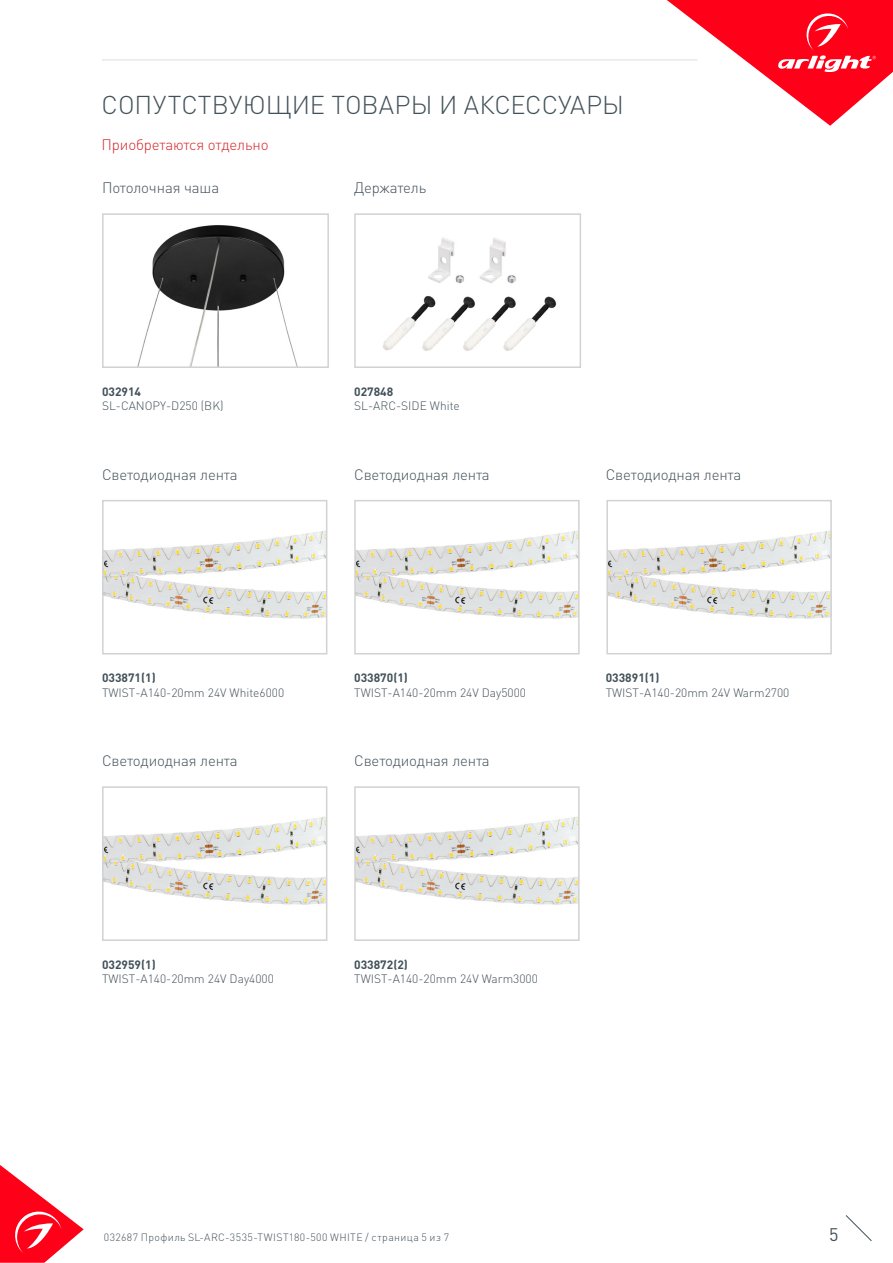
<style>
.page{position:relative;width:893px;height:1263px;background:#fff}
.page>*{position:absolute;margin:0;border:0;box-sizing:border-box;transform-origin:0 0}
.t1{font:300 25.5px "DIN Pro";color:#425159}
.t2{font:18px "DIN Pro";color:#425159}
.t3{font:300 15px "DIN Pro";letter-spacing:-.01em;color:#425159}
.t4{font:300 15px "DIN Pro";letter-spacing:-.01em;color:#d5262a}
.t5{font:300 12px "DIN Pro";color:#425159}
.t6{font:700 12px "DIN Pro";color:#425159}
.t7{font:300 10.5px "DIN Pro";letter-spacing:.04em;color:#425159}
</style>
<div class="page">
<svg style="left:0;top:1165px;width:84px;height:98px"></svg>
<svg style="left:845px;top:1215px;width:27px;height:26px"></svg>
<svg style="left:667px;top:0;width:226px;height:126px"></svg>
<hr style="left:102px;top:60px;width:595px;height:1px;background:#dcdddf">
<img style="left:105px;top:531px;width:219px;height:88px">
<div style="left:102px;top:500px;width:225px;height:154px;border:2px solid #d1d2d4"></div>
<img style="left:105px;top:817px;width:219px;height:88px">
<div style="left:102px;top:786px;width:225px;height:155px;border:2px solid #d1d2d4"></div>
<img style="left:357px;top:531px;width:220px;height:88px">
<div style="left:354px;top:500px;width:226px;height:154px;border:2px solid #d1d2d4"></div>
<img style="left:357px;top:817px;width:220px;height:88px">
<div style="left:354px;top:786px;width:226px;height:155px;border:2px solid #d1d2d4"></div>
<img style="left:609px;top:531px;width:220px;height:88px">
<div style="left:606px;top:500px;width:226px;height:154px;border:2px solid #d1d2d4"></div>
<svg style="left:102px;top:213px;width:227px;height:155px"></svg>
<svg style="left:354px;top:213px;width:227px;height:155px"></svg>
<p class="t1" style="left:102px;top:87px;width:524px">СОПУТСТВУЮЩИЕ ТОВАРЫ И АКСЕССУАРЫ</p>
<p class="t4" style="left:102px;top:134px;width:168px">Приобретаются отдельно</p>
<p class="t3" style="left:102px;top:178px;width:119px">Потолочная чаша</p>
<p class="t3" style="left:354px;top:178px;width:73px">Держатель</p>
<p class="t6" style="left:102px;top:383px;width:41px">032914</p>
<p class="t5" style="left:102px;top:398px;width:123px">SL-CANOPY-D250 (BK)</p>
<p class="t6" style="left:354px;top:383px;width:41px">027848</p>
<p class="t5" style="left:354px;top:398px;width:107px">SL-ARC-SIDE White</p>
<p class="t3" style="left:102px;top:464px;width:137px">Светодиодная лента</p>
<p class="t3" style="left:354px;top:464px;width:137px">Светодиодная лента</p>
<p class="t3" style="left:606px;top:464px;width:137px">Светодиодная лента</p>
<p class="t6" style="left:102px;top:670px;width:55px">033871(1)</p>
<p class="t5" style="left:102px;top:684px;width:184px">TWIST-A140-20mm 24V White6000</p>
<p class="t6" style="left:354px;top:670px;width:55px">033870(1)</p>
<p class="t5" style="left:354px;top:684px;width:173px">TWIST-A140-20mm 24V Day5000</p>
<p class="t6" style="left:606px;top:670px;width:55px">033891(1)</p>
<p class="t5" style="left:606px;top:684px;width:185px">TWIST-A140-20mm 24V Warm2700</p>
<p class="t3" style="left:102px;top:751px;width:137px">Светодиодная лента</p>
<p class="t3" style="left:354px;top:751px;width:137px">Светодиодная лента</p>
<p class="t6" style="left:102px;top:956px;width:55px">032959(1)</p>
<p class="t5" style="left:102px;top:970px;width:173px">TWIST-A140-20mm 24V Day4000</p>
<p class="t6" style="left:354px;top:956px;width:55px">033872(2)</p>
<p class="t5" style="left:354px;top:970px;width:185px">TWIST-A140-20mm 24V Warm3000</p>
<p class="t7" style="left:104px;top:1230px;width:347px">032687 Профиль SL-ARC-3535-TWIST180-500 WHITE / страница 5 из 7</p>
<h2 class="t2" style="left:829px;top:1222px;width:11px">5</h2>
</div>
